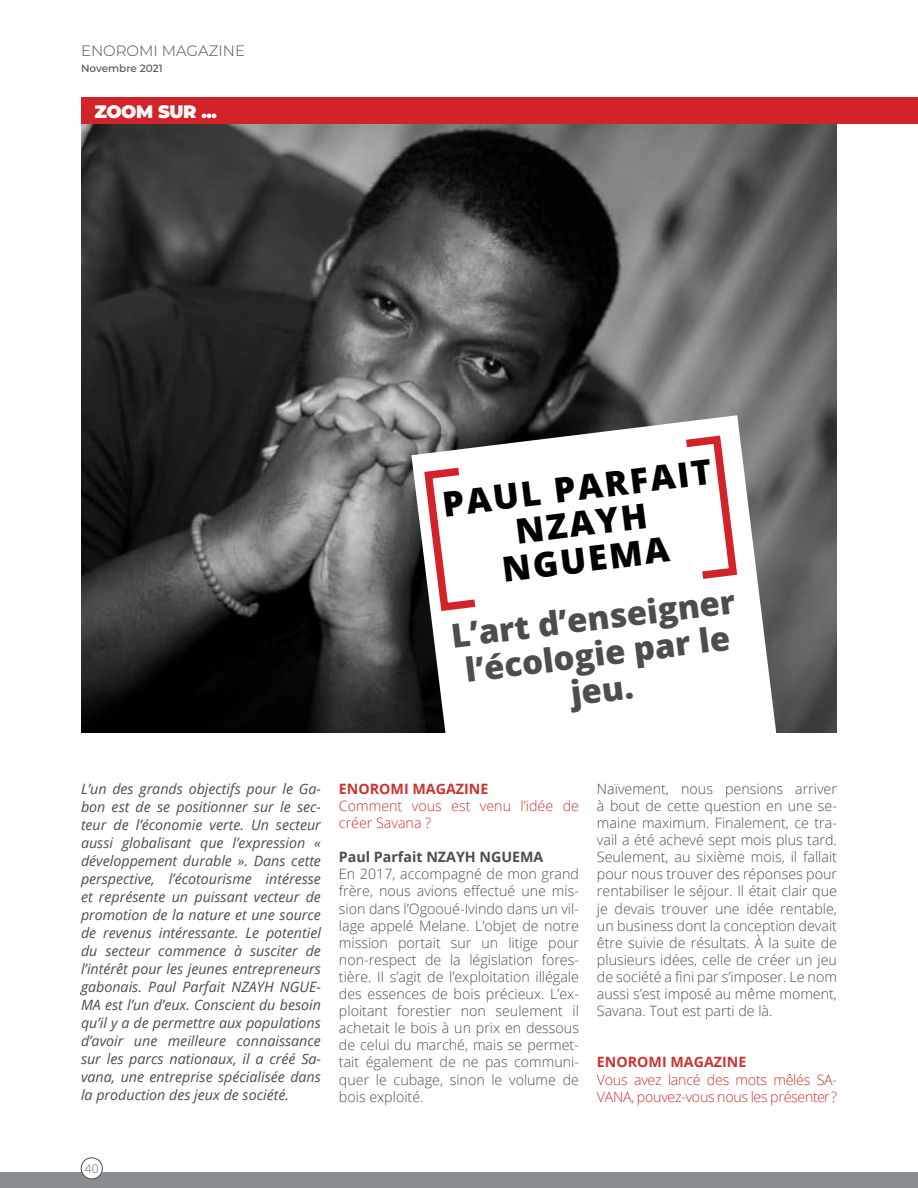
<style>
.page{position:relative;width:918px;height:1188px;background:#fff}
.page>*{position:absolute;margin:0;border:0;box-sizing:border-box;transform-origin:0 0}
.t1{font:800 34.5px/36px "Open Sans";color:#000;text-align:center}
.t2{font:800 33px/36px "Open Sans";color:#4d4d4f;text-align:center}
.t3{font:900 18px "Montserrat";letter-spacing:-.02em;color:#fff}
.t4{font:300 15px "Montserrat";color:#4d4d4f}
.t5{font:300 14.25px/17.1px "Open Sans";color:#4d4d4f;text-align:justify}
.t6{font:italic 14.25px/18px "Open Sans";color:#4d4d4f;text-align:justify}
.t7{font:300 14.25px/17.1px "Open Sans";letter-spacing:-.02em;color:#cc332e}
.t8{font:300 14.25px/17.1px "Open Sans";color:#cc332e}
.t9{font:700 14.25px "Open Sans";color:#cc332e}
.t10{font:700 14.25px "Open Sans";color:#4d4d4f}
.t11{font:300 12px "Open Sans";color:#636466}
.t12{font:500 10.5px "Montserrat";color:#4d4d4f}
</style>
<div class="page">
<img style="left:81px;top:124px;width:756px;height:608px">
<div style="left:81px;top:97px;width:837px;height:27px;background:#d2232a"></div>
<svg style="left:411px;top:415px;width:393px;height:318px"></svg>
<svg style="left:420px;top:463px;width:63px;height:152px"></svg>
<svg style="left:678px;top:431px;width:63px;height:153px"></svg>
<div style="left:0;top:1172px;width:918px;height:16px;background:#8b8e90"></div>
<div style="left:81px;top:1158px;width:21px;height:21px;background:#fff;border-radius:50%"></div>
<div style="left:81px;top:1158px;width:22px;height:21px;border:1px solid #4d4d4f;border-radius:50%"></div>
<p class="t4" style="left:81px;top:40px;width:166px">ENOROMI MAGAZINE</p>
<p class="t12" style="left:81px;top:61px;width:83px">Novembre 2021</p>
<p class="t3" style="left:94px;top:98px;width:124px">ZOOM SUR ...</p>
<h1 class="t1" style="left:440px;top:484px;width:273px;rotate:-7deg">PAUL PARFAIT<br>NZAYH<br>NGUEMA</h1>
<h2 class="t2" style="left:449px;top:616px;width:287px;rotate:-7deg">L’art d’enseigner l’écologie par le jeu.</h2>
<p class="t6" style="left:81px;top:779px;width:242px">L’un des grands objectifs pour le Ga&shy;bon est de se positionner sur le sec&shy;teur de l’économie verte. Un secteur aussi globalisant que l’expression « développement durable ». Dans cette perspective, l’écotourisme intéresse et représente un puissant vecteur de promotion de la nature et une source de revenus intéressante. Le potentiel du secteur commence à susciter de l’intérêt pour les jeunes entrepreneurs gabonais. Paul Parfait NZAYH NGUE-MA est l’un d’eux. Conscient du besoin qu’il y a de permettre aux populations d’avoir une meilleure connaissance sur les parcs nationaux, il a créé Sa&shy;vana, une entreprise spécialisée dans la production des jeux de société.</p>
<p class="t9" style="left:339px;top:779px;width:151px">ENOROMI MAGAZINE</p>
<p class="t8" style="left:339px;top:797px;width:242px">Comment vous est venu l’idée de créer Savana ?</p>
<p class="t10" style="left:339px;top:847px;width:206px">Paul Parfait NZAYH NGUEMA</p>
<p class="t5" style="left:339px;top:865px;width:242px">En 2017, accompagné de mon grand frère, nous avions effectué une mis&shy;sion dans l’Ogooué-Ivindo dans un vil&shy;lage appelé Melane. L’objet de notre mission portait sur un litige pour non-respect de la législation fores&shy;tière. Il s’agit de l’exploitation illégale des essences de bois précieux. L’ex&shy;ploitant forestier non seulement il achetait le bois à un prix en dessous de celui du marché, mais se permet&shy;tait également de ne pas communi&shy;quer le cubage, sinon le volume de bois exploité.</p>
<p class="t5" style="left:597px;top:780px;width:242px">Naïvement, nous pensions arriver à bout de cette question en une se&shy;maine maximum. Finalement, ce tra&shy;vail a été achevé sept mois plus tard.<br>Seulement, au sixième mois, il fallait pour nous trouver des réponses pour rentabiliser le séjour. Il était clair que je devais trouver une idée rentable, un business dont la conception devait être suivie de résultats. À la suite de plusieurs idées, celle de créer un jeu de société a fini par s’imposer. Le nom aussi s’est imposé au même moment, Savana. Tout est parti de là.</p>
<p class="t9" style="left:597px;top:1052px;width:151px">ENOROMI MAGAZINE</p>
<p class="t7" style="left:597px;top:1070px;width:242px">Vous avez lancé des mots mêlés SA-<br>VANA, pouvez-vous nous les présenter ?</p>
<p class="t11" style="left:85px;top:1160px;width:15px">40</p>
</div>
